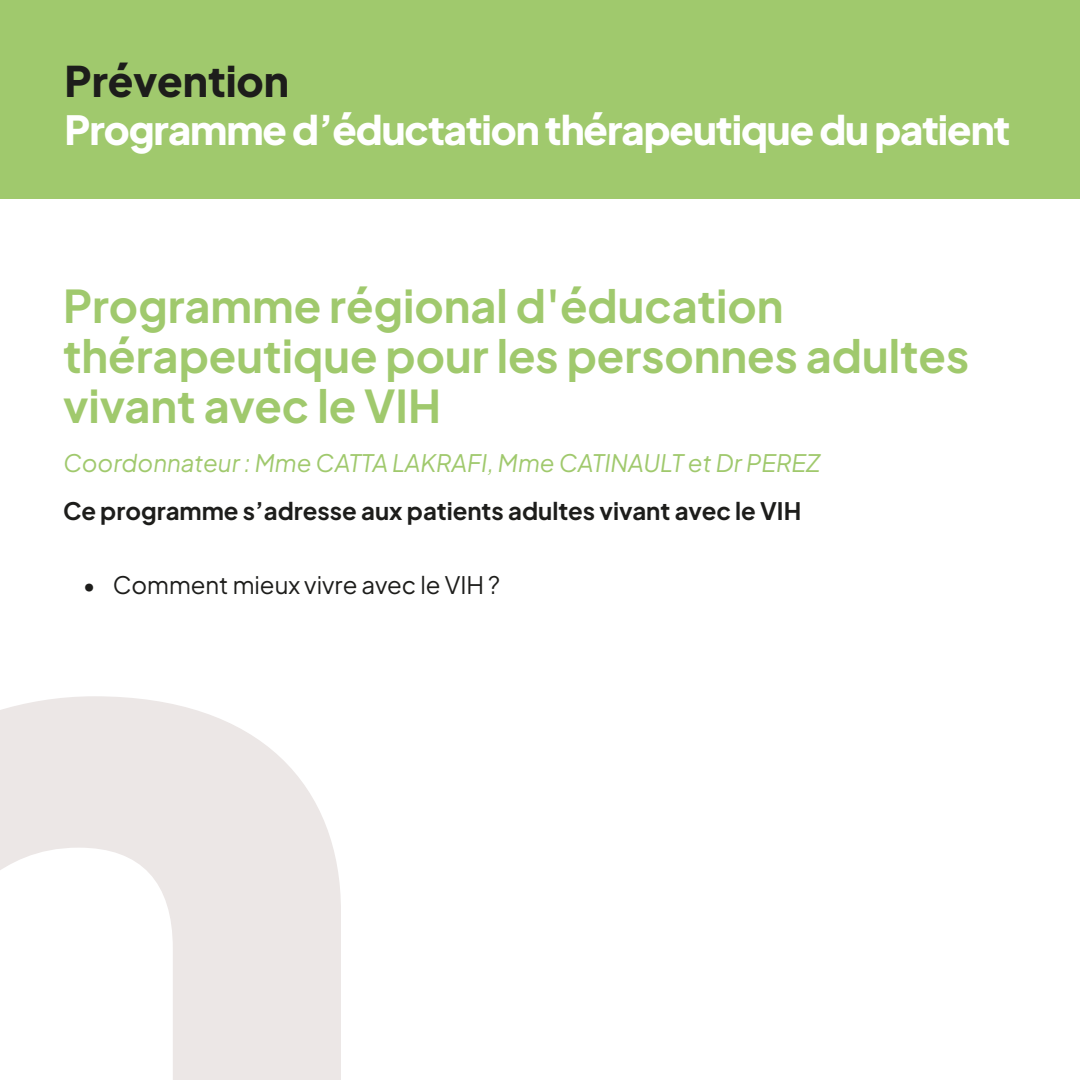
<style>
.page{position:relative;width:1080px;height:1080px;background:#fff}
.page>*{position:absolute;margin:0;border:0;box-sizing:border-box;transform-origin:0 0}
.t1{font:700 45px/50px "Plus Jakarta Sans";color:#a0c96d}
.t2{font:800 42px "Plus Jakarta Sans";color:#1d1d1b}
.t3{font:800 40px "Plus Jakarta Sans";letter-spacing:-.025em;color:#fff}
.t4{font:700 24px "Plus Jakarta Sans";color:#1d1d1b}
.t5{font:italic 24px "Plus Jakarta Sans";color:#a0c96d}
.t6{font:24px "Plus Jakarta Sans";color:#1d1d1b}
</style>
<div class="page">
<div style="left:0;top:0;width:1080px;height:199px;background:#a0c96d"></div>
<svg style="left:0;top:696px;width:341px;height:384px;fill:#ece7e6"></svg>
<p class="t2" style="left:64px;top:43px;width:226px">Prévention</p>
<p class="t3" style="left:64px;top:93px;width:948px">Programme d’éductation thérapeutique du patient</p>
<p class="t1" style="left:63px;top:276px;width:908px">Programme régional d'éducation thérapeutique pour les personnes adultes vivant avec le VIH</p>
<p class="t5" style="left:63px;top:443px;width:759px">Coordonnateur : Mme CATTA LAKRAFI, Mme CATINAULT et Dr PEREZ</p>
<p class="t4" style="left:63px;top:490px;width:740px">Ce programme s’adresse aux patients adultes vivant avec le VIH</p>
<p class="t6" style="left:83px;top:566px;width:419px">• Comment mieux vivre avec le VIH ?</p>
</div>
